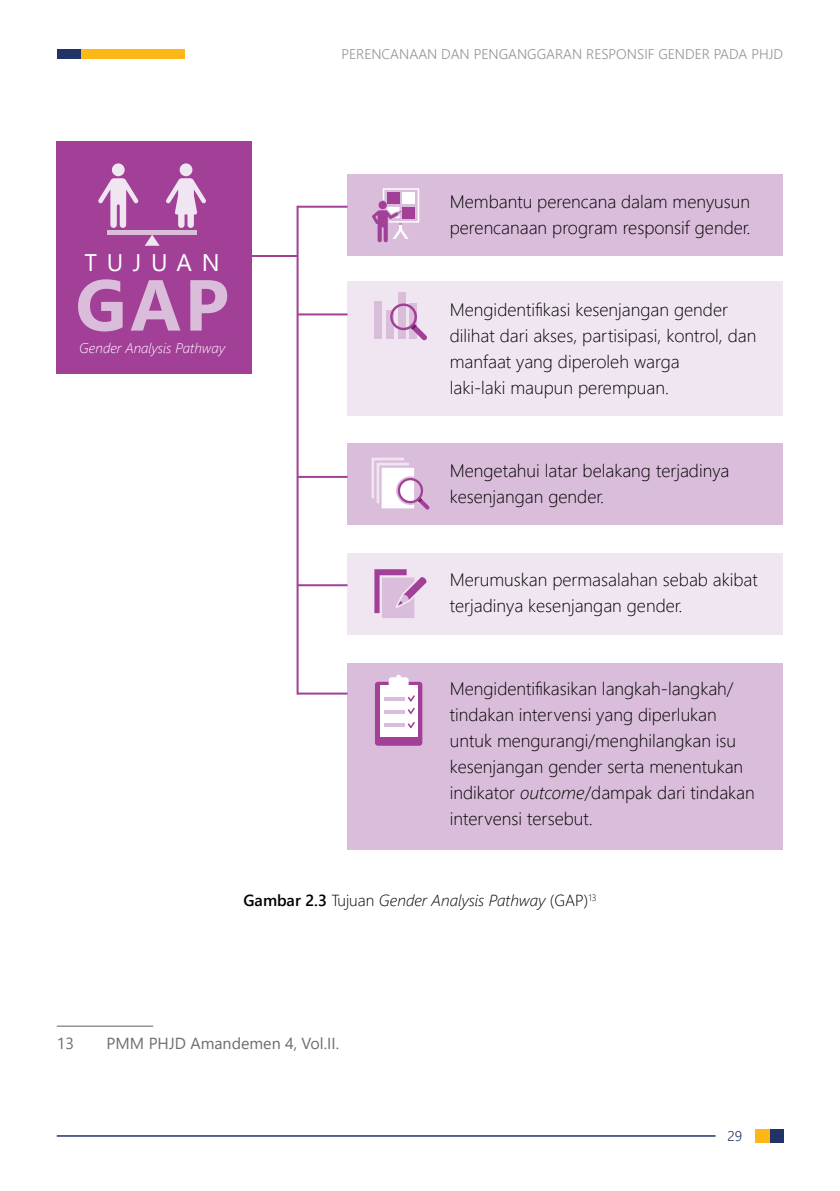
<style>
.page{position:relative;width:840px;height:1191px;background:#fff}
.page>*{position:absolute;margin:0;border:0;box-sizing:border-box;transform-origin:0 0}
.t1{font:700 72px "Segoe UI";color:#dabddb}
.t2{font:24px "Segoe UI";letter-spacing:.4em;color:#fff}
.t3{font:300 18px/26px "Segoe UI";color:#000}
.t4{font:italic 300 16px "Segoe UI";color:#000}
.t5{font:16px "Segoe UI";color:#6d6e71}
.t6{font:300 14px "Segoe UI";color:#939598}
.t7{font:italic 300 14px "Segoe UI";color:#fff}
.t8{font:300 14px "Segoe UI";color:#223367}
.s1{font-style:italic}
.s2{font-weight:600;font-style:normal}
.s3{font-style:normal}
</style>
<div class="page">
<div style="left:57px;top:49px;width:24px;height:10px;background:#223367"></div>
<div style="left:81px;top:49px;width:103px;height:10px;background:#fdb717"></div>
<div style="left:768px;top:1129px;width:14px;height:13px;background:#223367"></div>
<div style="left:754px;top:1129px;width:14px;height:13px;background:#fdb717"></div>
<hr style="left:57px;top:1135px;width:658px;height:1px;background:#223367">
<hr style="left:57px;top:1025px;width:96px;height:2px;background:#939598">
<div style="left:57px;top:142px;width:195px;height:232px;background:#a23f97"></div>
<div style="left:347px;top:175px;width:435px;height:81px;background:#dabddb"></div>
<div style="left:347px;top:443px;width:435px;height:81px;background:#dabddb"></div>
<div style="left:347px;top:553px;width:435px;height:82px;background:#f0e6f2"></div>
<div style="left:347px;top:281px;width:435px;height:134px;background:#f0e6f2"></div>
<div style="left:347px;top:663px;width:435px;height:186px;background:#dabddb"></div>
<hr style="left:297px;top:313px;width:50px;height:2px;background:#a23f97">
<hr style="left:297px;top:206px;width:50px;height:2px;background:#a23f97">
<hr style="left:297px;top:476px;width:50px;height:2px;background:#a23f97">
<hr style="left:297px;top:584px;width:50px;height:2px;background:#a23f97">
<hr style="left:252px;top:255px;width:45px;height:2px;background:#a23f97">
<hr style="left:297px;top:692px;width:50px;height:2px;background:#a23f97">
<hr style="left:296px;top:206px;width:2px;height:488px;background:#a23f97">
<div style="left:112px;top:163px;width:13px;height:13px;background:#f0e6f2;border-radius:50%"></div>
<svg style="left:98px;top:178px;width:40px;height:50px"></svg>
<div style="left:179px;top:163px;width:13px;height:13px;background:#f0e6f2;border-radius:50%"></div>
<svg style="left:166px;top:178px;width:40px;height:50px"></svg>
<div style="left:107px;top:230px;width:90px;height:5px;background:#dabddb"></div>
<svg style="left:144px;top:235px;width:15px;height:11px"></svg>
<svg style="left:372px;top:188px;width:47px;height:54px"></svg>
<div style="left:385px;top:311px;width:8px;height:28px;background:#dabddb"></div>
<div style="left:397px;top:292px;width:8px;height:47px;background:#dabddb"></div>
<div style="left:374px;top:301px;width:7px;height:38px;background:#dabddb"></div>
<svg style="left:388px;top:302px;width:39px;height:38px"></svg>
<svg style="left:371px;top:458px;width:58px;height:52px"></svg>
<svg style="left:374px;top:569px;width:52px;height:49px"></svg>
<div style="left:375px;top:682px;width:47px;height:63px;background:#a23f97;border-radius:3px"></div>
<div style="left:380px;top:685px;width:37px;height:51px;background:#fff"></div>
<svg style="left:388px;top:674px;width:20px;height:11px"></svg>
<hr style="left:383px;top:698px;width:21px;height:3px;background:#dabddb">
<hr style="left:383px;top:710px;width:21px;height:4px;background:#dabddb">
<hr style="left:383px;top:723px;width:21px;height:3px;background:#dabddb">
<svg style="left:407px;top:695px;width:7px;height:6px"></svg>
<svg style="left:408px;top:707px;width:6px;height:7px"></svg>
<svg style="left:407px;top:722px;width:7px;height:6px"></svg>
<p class="t6" style="left:341px;top:41px;width:443px">PERENCANAAN DAN PENGANGGARAN RESPONSIF GENDER PADA PHJD</p>
<h2 class="t2" style="left:84px;top:239px;width:136px">TUJUAN</h2>
<h1 class="t1" style="left:75px;top:237px;width:155px">GAP</h1>
<p class="t7" style="left:79px;top:334px;width:147px">Gender Analysis Pathway</p>
<p class="t3" style="left:449px;top:187px;width:302px">Membantu perencana dalam menyusun perencanaan program responsif gender.</p>
<p class="t3" style="left:449px;top:295px;width:308px">Mengidentifikasi kesenjangan gender dilihat dari akses, partisipasi, kontrol, dan manfaat yang diperoleh warga<br>laki-laki maupun perempuan.</p>
<p class="t3" style="left:449px;top:456px;width:281px">Mengetahui latar belakang terjadinya kesenjangan gender.</p>
<p class="t3" style="left:449px;top:565px;width:309px">Merumuskan permasalahan sebab akibat terjadinya kesenjangan gender.</p>
<p class="t3" style="left:449px;top:673px;width:306px">Mengidentifikasikan langkah-langkah/ tindakan intervensi yang diperlukan untuk mengurangi/menghilangkan isu kesenjangan gender serta menentukan indikator <span class="s1">outcome</span>/dampak dari tindakan intervensi tersebut.</p>
<p class="t4" style="left:243px;top:885px;width:354px"><span class="s2">Gambar 2.3</span> <span class="s3">Tujuan</span> Gender Analysis Pathway <span class="s3">(GAP)</span><sup>13</sup></p>
<p class="t5" style="left:57px;top:1028px;width:19px">13</p>
<p class="t5" style="left:106px;top:1028px;width:234px">PMM PHJD Amandemen 4, Vol.II.</p>
<p class="t8" style="left:727px;top:1122px;width:16px">29</p>
</div>
